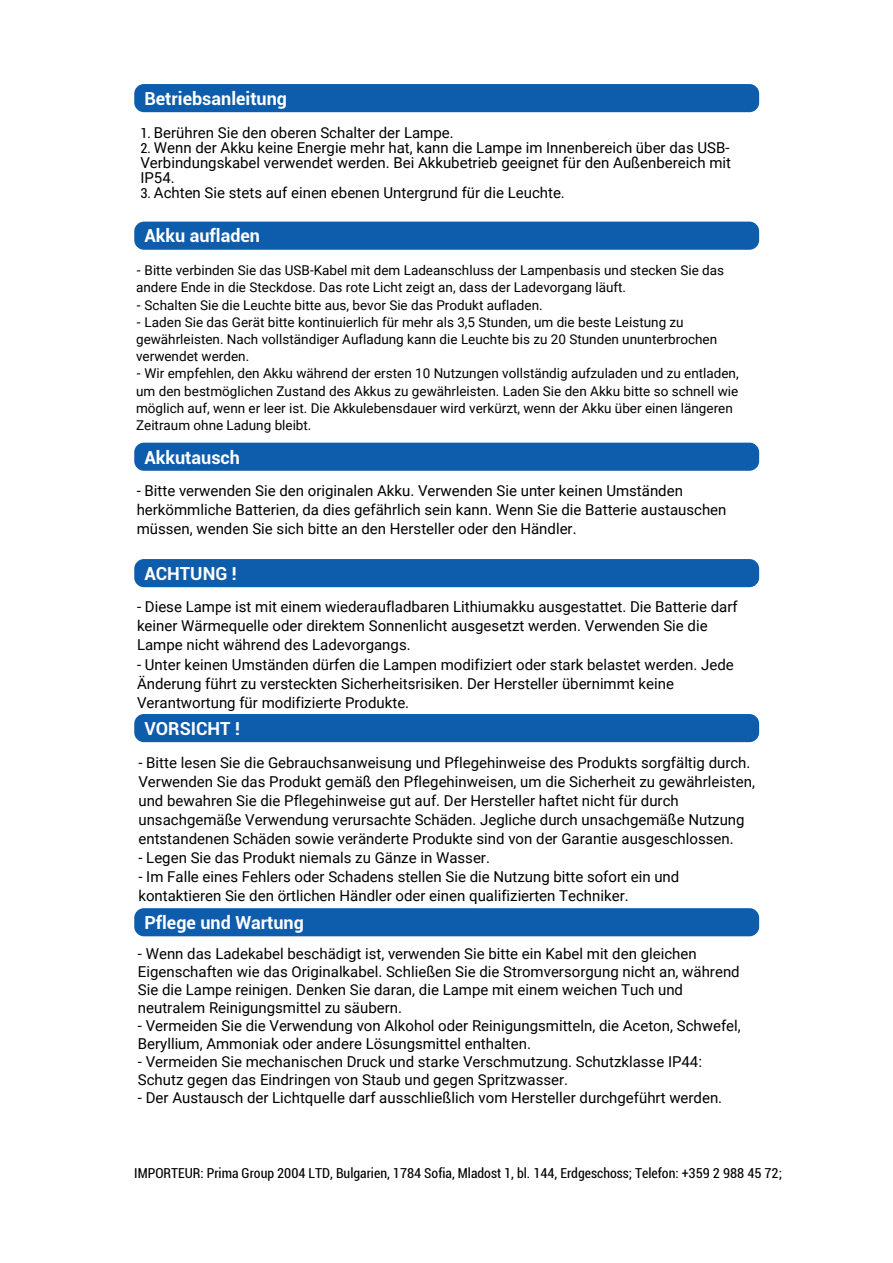
<style>
.page{position:relative;width:893px;height:1263px;background:#fff}
.page>*{position:absolute;margin:0;border:0;box-sizing:border-box;transform-origin:0 0}
.t1{font:700 18px "Roboto";color:#fff}
.t2{font:15px/19px "Roboto";color:#000001}
.t3{font:15px/15px "Roboto";color:#000;text-align:justify}
.t4{font:condensed 13.8px "Roboto";color:#000001}
.t5{font:13.5px/17.2px "Roboto";color:#000001}
.s1{font-stretch:condensed;font-size:13.8px}
.s2{font-stretch:condensed}
</style>
<div class="page">
<div style="left:134px;top:84px;width:625px;height:28px;background:#0d5dac;border-radius:10px"></div>
<div style="left:134px;top:222px;width:625px;height:28px;background:#0d5dac;border-radius:10px"></div>
<div style="left:134px;top:443px;width:625px;height:28px;background:#0d5dac;border-radius:10px"></div>
<div style="left:134px;top:559px;width:625px;height:28px;background:#0d5dac;border-radius:10px"></div>
<div style="left:134px;top:714px;width:625px;height:28px;background:#0d5dac;border-radius:10px"></div>
<div style="left:134px;top:908px;width:625px;height:28px;background:#0d5dac;border-radius:10px"></div>
<p class="t1" style="left:144px;top:86px;width:144px">Betriebsanleitung</p>
<p class="t3" style="left:140px;top:125px;width:315px"><span class="s1">1.</span> Berühren Sie den oberen Schalter der Lampe.</p>
<p class="t3" style="left:140px;top:140px;width:592px"><span class="s1">2.</span> Wenn der Akku keine Energie mehr hat, kann die Lampe im Innenbereich über das USB-Verbindungskabel verwendet werden. Bei Akkubetrieb geeignet für den Außenbereich mit IP54.</p>
<p class="t3" style="left:140px;top:185px;width:426px"><span class="s1">3.</span> Achten Sie stets auf einen ebenen Untergrund für die Leuchte.</p>
<p class="t1" style="left:144px;top:222px;width:117px">Akku aufladen</p>
<p class="t5" style="left:136px;top:261px;width:589px"><span class="s2">-</span> Bitte verbinden Sie das USB-Kabel mit dem Ladeanschluss der Lampenbasis und stecken Sie das andere Ende in die Steckdose. Das rote Licht zeigt an, dass der Ladevorgang läuft.</p>
<p class="t5" style="left:136px;top:296px;width:408px"><span class="s2">-</span> Schalten Sie die Leuchte bitte aus, bevor Sie das Produkt aufladen.</p>
<p class="t5" style="left:136px;top:313px;width:583px"><span class="s2">-</span> Laden Sie das Gerät bitte kontinuierlich für mehr als 3,5 Stunden, um die beste Leistung zu gewährleisten. Nach vollständiger Aufladung kann die Leuchte bis zu 20 Stunden ununterbrochen verwendet werden.</p>
<p class="t5" style="left:136px;top:364px;width:604px"><span class="s2">-</span> Wir empfehlen, den Akku während der ersten 10 Nutzungen vollständig aufzuladen und zu entladen, um den bestmöglichen Zustand des Akkus zu gewährleisten. Laden Sie den Akku bitte so schnell wie möglich auf, wenn er leer ist. Die Akkulebensdauer wird verkürzt, wenn der Akku über einen längeren Zeitraum ohne Ladung bleibt.</p>
<p class="t1" style="left:144px;top:444px;width:97px">Akkutausch</p>
<p class="t2" style="left:137px;top:481px;width:591px">- Bitte verwenden Sie den originalen Akku. Verwenden Sie unter keinen Umständen herkömmliche Batterien, da dies gefährlich sein kann. Wenn Sie die Batterie austauschen müssen, wenden Sie sich bitte an den Hersteller oder den Händler.</p>
<p class="t1" style="left:144px;top:561px;width:94px">ACHTUNG !</p>
<p class="t2" style="left:137px;top:597px;width:602px">- Diese Lampe ist mit einem wiederaufladbaren Lithiumakku ausgestattet. Die Batterie darf keiner Wärmequelle oder direktem Sonnenlicht ausgesetzt werden. Verwenden Sie die<br>Lampe nicht während des Ladevorgangs.</p>
<p class="t2" style="left:137px;top:654px;width:598px">- Unter keinen Umständen dürfen die Lampen modifiziert oder stark belastet werden. Jede<br>Änderung führt zu versteckten Sicherheitsrisiken. Der Hersteller übernimmt keine<br>Verantwortung für modifizierte Produkte.</p>
<p class="t1" style="left:144px;top:716px;width:97px">VORSICHT !</p>
<p class="t2" style="left:138px;top:752px;width:618px">- Bitte lesen Sie die Gebrauchsanweisung und Pflegehinweise des Produkts sorgfältig durch.<br>Verwenden Sie das Produkt gemäß den Pflegehinweisen, um die Sicherheit zu gewährleisten, und bewahren Sie die Pflegehinweise gut auf. Der Hersteller haftet nicht für durch unsachgemäße Verwendung verursachte Schäden. Jegliche durch unsachgemäße Nutzung entstandenen Schäden sowie veränderte Produkte sind von der Garantie ausgeschlossen.</p>
<p class="t2" style="left:138px;top:848px;width:353px">- Legen Sie das Produkt niemals zu Gänze in Wasser.</p>
<p class="t2" style="left:138px;top:867px;width:542px">- Im Falle eines Fehlers oder Schadens stellen Sie die Nutzung bitte sofort ein und kontaktieren Sie den örtlichen Händler oder einen qualifizierten Techniker.</p>
<p class="t1" style="left:144px;top:910px;width:161px">Pflege und Wartung</p>
<p class="t2" style="left:138px;top:944px;width:603px;line-height:18px">- Wenn das Ladekabel beschädigt ist, verwenden Sie bitte ein Kabel mit den gleichen Eigenschaften wie das Originalkabel. Schließen Sie die Stromversorgung nicht an, während Sie die Lampe reinigen. Denken Sie daran, die Lampe mit einem weichen Tuch und neutralem Reinigungsmittel zu säubern.</p>
<p class="t2" style="left:138px;top:1016px;width:604px;line-height:18px">- Vermeiden Sie die Verwendung von Alkohol oder Reinigungsmitteln, die Aceton, Schwefel,<br>Beryllium, Ammoniak oder andere Lösungsmittel enthalten.</p>
<p class="t2" style="left:138px;top:1052px;width:566px;line-height:18px">- Vermeiden Sie mechanischen Druck und starke Verschmutzung. Schutzklasse IP44:<br>Schutz gegen das Eindringen von Staub und gegen Spritzwasser.</p>
<p class="t2" style="left:138px;top:1087px;width:586px">- Der Austausch der Lichtquelle darf ausschließlich vom Hersteller durchgeführt werden.</p>
<p class="t4" style="left:134px;top:1164px;width:649px">IMPORTEUR: Prima Group 2004 LTD, Bulgarien, 1784 Sofia, Mladost 1, bl. 144, Erdgeschoss; Telefon: +359 2 988 45 72;</p>
</div>
